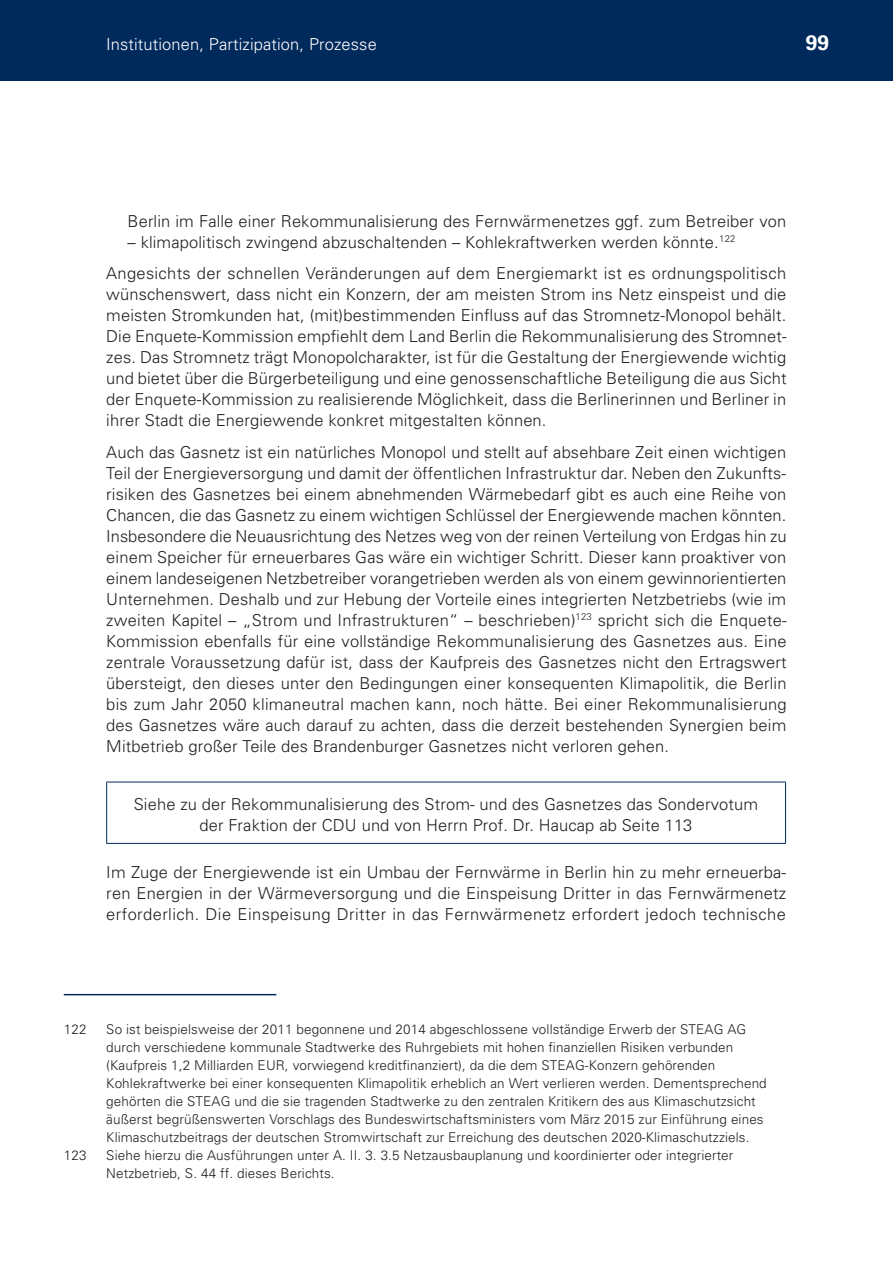
<style>
.page{position:relative;width:893px;height:1263px;background:#fff}
.page>*{position:absolute;margin:0;border:0;box-sizing:border-box;transform-origin:0 0}
.t1{font:700 21px "Univers";color:#fff}
.t2{font:300 16.5px/21px "Univers";letter-spacing:.01em;color:#231f20;text-align:justify}
.t3{font:300 16.5px "Univers";letter-spacing:.01em;color:#fff}
.t4{font:300 13.5px/18px "Univers";letter-spacing:.01em;color:#231f20}
</style>
<div class="page">
<div style="left:0;top:0;width:893px;height:81px;background:#00295c"></div>
<hr style="left:106px;top:782px;width:680px;height:1px;background:#00295c">
<hr style="left:106px;top:782px;width:1px;height:61px;background:#00295c">
<hr style="left:785px;top:782px;width:1px;height:61px;background:#00295c">
<hr style="left:106px;top:843px;width:680px;height:1px;background:#00295c">
<hr style="left:64px;top:994px;width:212px;height:1px;background:#00295c">
<p class="t3" style="left:106px;top:34px;width:272px">Institutionen, Partizipation, Prozesse</p>
<p class="t1" style="left:806px;top:29px;width:25px">99</p>
<p class="t2" style="left:128px;top:210px;width:660px">Berlin im Falle einer Rekommunalisierung des Fernwärmenetzes ggf. zum Betreiber von</p>
<p class="t2" style="left:106px;top:226px;width:681px;line-height:31.5px;text-indent:21px">– klimapolitisch zwingend abzuschaltenden – Kohlekraftwerken werden könnte.<sup>122<br></sup>Angesichts der schnellen Veränderungen auf dem Energiemarkt ist es ordnungspolitisch</p>
<p class="t2" style="left:106px;top:283px;width:682px">wünschenswert, dass nicht ein Konzern, der am meisten Strom ins Netz einspeist und die meisten Stromkunden hat, (mit)bestimmenden Einfluss auf das Stromnetz-Monopol behält.<br>Die Enquete-Kommission empfiehlt dem Land Berlin die Rekommunalisierung des Stromnet&shy;zes. Das Stromnetz trägt Monopolcharakter, ist für die Gestaltung der Energiewende wichtig und bietet über die Bürgerbeteiligung und eine genossenschaftliche Beteiligung die aus Sicht der Enquete-Kommission zu realisierende Möglichkeit, dass die Berlinerinnen und Berliner in ihrer Stadt die Energiewende konkret mitgestalten können.</p>
<p class="t2" style="left:106px;top:441px;width:682px">Auch das Gasnetz ist ein natürliches Monopol und stellt auf absehbare Zeit einen wichtigen Teil der Energieversorgung und damit der öffentlichen Infrastruktur dar. Neben den Zukunfts&shy;risiken des Gasnetzes bei einem abnehmenden Wärmebedarf gibt es auch eine Reihe von Chancen, die das Gasnetz zu einem wichtigen Schlüssel der Energiewende machen könnten.<br>Insbesondere die Neuausrichtung des Netzes weg von der reinen Verteilung von Erdgas hin zu einem Speicher für erneuerbares Gas wäre ein wichtiger Schritt. Dieser kann proaktiver von einem landeseigenen Netzbetreiber vorangetrieben werden als von einem gewinnorientierten Unternehmen. Deshalb und zur Hebung der Vorteile eines integrierten Netzbetriebs (wie im zweiten Kapitel – „Strom und Infrastrukturen“ – beschrieben)<sup>123</sup> spricht sich die Enquete-Kommission ebenfalls für eine vollständige Rekommunalisierung des Gasnetzes aus. Eine zentrale Voraussetzung dafür ist, dass der Kaufpreis des Gasnetzes nicht den Ertragswert übersteigt, den dieses unter den Bedingungen einer konsequenten Klimapolitik, die Berlin bis zum Jahr 2050 klimaneutral machen kann, noch hätte. Bei einer Rekommunalisierung des Gasnetzes wäre auch darauf zu achten, dass die derzeit bestehenden Synergien beim Mitbetrieb großer Teile des Brandenburger Gasnetzes nicht verloren gehen.</p>
<p class="t2" style="left:134px;top:793px;width:626px;text-align:center">Siehe zu der Rekommunalisierung des Strom- und des Gasnetzes das Sondervotum der Fraktion der CDU und von Herrn Prof. Dr. Haucap ab Seite 113</p>
<p class="t2" style="left:106px;top:861px;width:681px">Im Zuge der Energiewende ist ein Umbau der Fernwärme in Berlin hin zu mehr erneuerba&shy;ren Energien in der Wärmeversorgung und die Einspeisung Dritter in das Fernwärmenetz erforderlich. Die Einspeisung Dritter in das Fernwärmenetz erfordert jedoch technische</p>
<p class="t4" style="left:64px;top:1020px;width:24px">122</p>
<p class="t4" style="left:106px;top:1020px;width:662px">So ist beispielsweise der 2011 begonnene und 2014 abgeschlossene vollständige Erwerb der STEAG AG durch verschiedene kommunale Stadtwerke des Ruhrgebiets mit hohen finanziellen Risiken verbunden (Kaufpreis 1,2 Milliarden EUR, vorwiegend kreditfinanziert), da die dem STEAG-Konzern gehörenden Kohlekraftwerke bei einer konsequenten Klimapolitik erheblich an Wert verlieren werden. Dementsprechend gehörten die STEAG und die sie tragenden Stadtwerke zu den zentralen Kritikern des aus Klimaschutzsicht äußerst begrüßenswerten Vorschlags des Bundeswirtschaftsministers vom März 2015 zur Einführung eines Klimaschutzbeitrags der deutschen Stromwirtschaft zur Erreichung des deutschen 2020-Klimaschutzziels.</p>
<p class="t4" style="left:64px;top:1146px;width:24px">123</p>
<p class="t4" style="left:106px;top:1146px;width:629px">Siehe hierzu die Ausführungen unter A. II. 3. 3.5 Netzausbauplanung und koordinierter oder integrierter<br>Netzbetrieb, S. 44 ff. dieses Berichts.</p>
</div>
